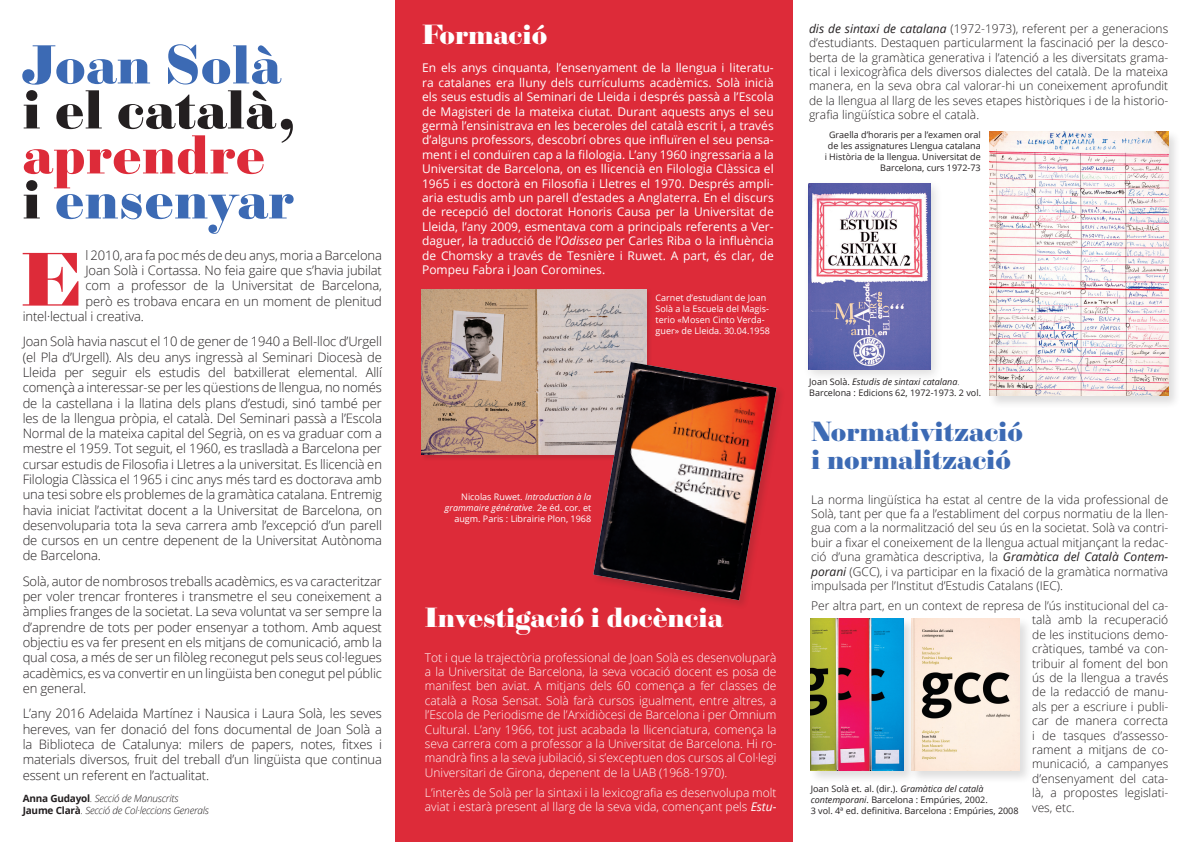
<style>
.page{position:relative;width:1191px;height:842px;background:#fff}
.page>*{position:absolute;margin:0;border:0;box-sizing:border-box;transform-origin:0 0}
.t1{font:76.4px "Sybarite Large";color:#dd2b39}
.t2{font:55.3px/45px "Sybarite Large";letter-spacing:.01em;color:#231f20}
.t3{font:55.3px/45px "Sybarite Large";letter-spacing:.01em;color:#dd2b39}
.t4{font:28px "Sybarite Large";color:#fff}
.t5{font:28px/28px "Sybarite Large";color:#3c6ab4}
.t6{font:300 13px/15.3px "Open Sans";letter-spacing:-.01em;color:#231f20;text-align:justify}
.t7{font:300 12px/14.4px "Open Sans";color:#231f20;text-align:justify}
.t8{font:12px/14.4px "Open Sans";color:#fff;text-align:justify}
.t9{font:300 12px/14.4px "Open Sans";color:#fff;text-align:justify}
.t10{font:italic 300 10px "Open Sans";letter-spacing:-.02em;color:#231f20}
.t11{font:9px/11px "Open Sans";color:#231f20}
.t12{font:9px/11px "Open Sans";color:#fff}
.s1{color:#3c6ab4}
.s2{color:#231f20}
.s3{font-weight:700;font-style:normal}
.s4{font-style:italic}
.s5{font-weight:300}
.s6{font-weight:400;font-style:italic}
</style>
<div class="page">
<div style="left:395px;top:0;width:398px;height:842px;background:#dd2b39"></div>
<div style="left:421px;top:288px;width:232px;height:173px;background:#231f20;opacity:.15"></div>
<img style="left:422px;top:290px;width:225px;height:165px">
<div style="left:592px;top:361px;width:194px;height:249px;background:#dd2b39"></div>
<img style="left:593px;top:362px;width:183px;height:238px">
<div style="left:987px;top:129px;width:194px;height:280px;background:#231f20;opacity:.15"></div>
<img style="left:989px;top:131px;width:179px;height:265px">
<div style="left:803px;top:178px;width:140px;height:204px;background:#231f20;opacity:.15"></div>
<img style="left:808px;top:183px;width:122px;height:186px">
<div style="left:909px;top:616px;width:123px;height:168px;background:#231f20;opacity:.15"></div>
<img style="left:917px;top:619px;width:102px;height:152px">
<div style="left:808px;top:616px;width:109px;height:168px;background:#231f20;opacity:.15"></div>
<img style="left:810px;top:619px;width:93px;height:152px">
<p class="t2" style="left:23px;top:42px;width:276px"><span class="s1">Joan Solà </span>i el català,</p>
<p class="t3" style="left:23px;top:132px;width:273px">aprendre <span class="s2">i</span> <span class="s1">ensenyar</span></p>
<p class="t1" style="left:21px;top:231px;width:64px">E</p>
<p class="t6" style="left:85px;top:247px;width:298px">l 2010, ara fa poc més de deu anys, moria a Barcelona</p>
<p class="t6" style="left:85px;top:262px;width:298px">Joan Solà i Cortassa. No feia gaire que s’havia jubilat</p>
<p class="t6" style="left:85px;top:278px;width:298px">com a professor de la Universitat de Barcelona,</p>
<p class="t6" style="left:85px;top:293px;width:298px">però es trobava encara en un moment de plenitud</p>
<p class="t6" style="left:23px;top:308px;width:123px">intel·lectual i creativa.</p>
<p class="t6" style="left:23px;top:334px;width:361px">Joan Solà havia nascut el 10 de gener de 1940 a Bell-lloc d’Urgell (el Pla d’Urgell). Als deu anys ingressà al Seminari Diocesà de Lleida per seguir els estudis del batxillerat elemental. Allí començà a interessar-se per les qüestions de llengua, no només de la castellana i la llatina dels plans d’estudi, sinó també per les de la llengua pròpia, el català. Del Seminari passà a l’Escola Normal de la mateixa capital del Segrià, on es va graduar com a mestre el 1959. Tot seguit, el 1960, es traslladà a Barcelona per cursar estudis de Filosofia i Lletres a la universitat. Es llicencià en Filologia Clàssica el 1965 i cinc anys més tard es doctorava amb una tesi sobre els problemes de la gramàtica catalana. Entremig havia iniciat l’activitat docent a la Universitat de Barcelona, on desenvoluparia tota la seva carrera amb l’excepció d’un parell de cursos en un centre depenent de la Universitat Autònoma de Barcelona.</p>
<p class="t6" style="left:23px;top:573px;width:361px">Solà, autor de nombrosos treballs acadèmics, es va caracteritzar per voler trencar fronteres i transmetre el seu coneixement a àmplies franges de la societat. La seva voluntat va ser sempre la d’aprendre de tots per poder ensenyar a tothom. Amb aquest objectiu es va fer present en els mitjans de comunicació, amb la qual cosa, a més de ser un filòleg reconegut pels seus col·legues acadèmics, es va convertir en un lingüista ben conegut pel públic en general.</p>
<p class="t6" style="left:23px;top:706px;width:361px">L’any 2016 Adelaida Martínez i Nausica i Laura Solà, les seves hereves, van fer donació del fons documental de Joan Solà a la Biblioteca de Catalunya: milers de papers, notes, fitxes i materials diversos, fruit del treball d’un lingüista que continua essent un referent en l’actualitat.</p>
<p class="t10" style="left:23px;top:791px;width:157px"><span class="s3">Anna Gudayol</span>. Secció de Manuscrits</p>
<p class="t10" style="left:23px;top:803px;width:188px"><span class="s3">Jaume Clarà</span>. Secció de Col·leccions Generals</p>
<p class="t4" style="left:422px;top:16px;width:127px">Formació</p>
<p class="t8" style="left:422px;top:61px;width:353px">En els anys cinquanta, l’ensenyament de la llengua i literatu&shy;ra catalanes era lluny dels currículums acadèmics. Solà inicià els seus estudis al Seminari de Lleida i després passà a l’Escola de Magisteri de la mateixa ciutat. Durant aquests anys el seu germà l’ensinistrava en les beceroles del català escrit i, a través d’alguns professors, descobrí obres que influïren el seu pensa&shy;ment i el conduïren cap a la filologia. L’any 1960 ingressaria a la Universitat de Barcelona, on es llicencià en Filologia Clàssica el 1965 i es doctorà en Filosofia i Lletres el 1970. Després ampli&shy;aria estudis amb un parell d’estades a Anglaterra. En el discurs de recepció del doctorat Honoris Causa per la Universitat de Lleida, l’any 2009, esmentava com a principals referents a Ver&shy;daguer, la traducció de l’<span class="s4">Odissea</span> per Carles Riba o la influència de Chomsky a través de Tesnière i Ruwet. A part, és clar, de Pompeu Fabra i Joan Coromines.</p>
<p class="t12" style="left:445px;top:491px;width:148px;text-align:right">Nicolas Ruwet. <span class="s4">Introduction à la grammaire générative</span><span class="s5">.</span> 2e éd. cor. et augm. Paris : Librairie Plon, 1968</p>
<p class="t12" style="left:655px;top:292px;width:116px">Carnet d’estudiant de Joan<br>Solà a la Escuela del Magis&shy;terio «Mosen Cinto Verda&shy;guer» de Lleida. 30.04.1958</p>
<p class="t4" style="left:425px;top:600px;width:299px">Investigació i docència</p>
<p class="t9" style="left:425px;top:650px;width:353px">Tot i que la trajectòria professional de Joan Solà es desenvoluparà a la Universitat de Barcelona, la seva vocació docent es posa de manifest ben aviat. A mitjans dels 60 comença a fer classes de català a Rosa Sensat. Solà farà cursos igualment, entre altres, a l’Escola de Periodisme de l’Arxidiòcesi de Barcelona i per Òmnium Cultural. L’any 1966, tot just acabada la llicenciatura, comença la seva carrera com a professor a la Universitat de Barcelona. Hi ro&shy;mandrà fins a la seva jubilació, si s’exceptuen dos cursos al Col·legi Universitari de Girona, depenent de la UAB (1968-1970).</p>
<p class="t9" style="left:425px;top:785px;width:353px">L’interès de Solà per la sintaxi i la lexicografia es desenvolupa molt aviat i estarà present al llarg de la seva vida, començant pels <span class="s6">Estu-</span></p>
<p class="t7" style="left:809px;top:21px;width:361px"><span class="s6">dis de sintaxi de catalana</span> (1972-1973), referent per a generacions d’estudiants. Destaquen particularment la fascinació per la desco&shy;berta de la gramàtica generativa i l’atenció a les diversitats grama&shy;tical i lexicogràfica dels diversos dialectes del català. De la mateixa manera, en la seva obra cal valorar-hi un coneixement aprofundit de la llengua al llarg de les seves etapes històriques i de la historio&shy;grafia lingüística sobre el català.</p>
<p class="t11" style="left:824px;top:129px;width:158px;text-align:right">Graella d’horaris per a l’examen oral de les assignatures Llengua catalana i Història de la llengua. Universitat de Barcelona, curs 1972-73</p>
<p class="t11" style="left:809px;top:376px;width:173px">Joan Solà. <span class="s4">Estudis de sintaxi catalana</span><span class="s5">.<br></span>Barcelona : Edicions 62, 1972-1973. 2 vol.</p>
<p class="t5" style="left:811px;top:417px;width:213px">Normativització i normalització</p>
<p class="t7" style="left:811px;top:492px;width:358px">La norma lingüística ha estat al centre de la vida professional de Solà, tant per que fa a l’establiment del corpus normatiu de la llen&shy;gua com a la normalització del seu ús en la societat. Solà va contri&shy;buir a fixar el coneixement de la llengua actual mitjançant la redac&shy;ció d’una gramàtica descriptiva, la <span class="s6">Gramàtica del Català Contem&shy;porani</span> (GCC), i va participar en la fixació de la gramàtica normativa impulsada per l’Institut d’Estudis Catalans (IEC).</p>
<p class="t7" style="left:1032px;top:598px;width:138px;text-indent:-221px">Per altra part, en un context de represa de l’ús institucional del ca&shy;talà amb la recuperació de les institucions demo&shy;cràtiques, també va con&shy;tribuir al foment del bon ús de la llengua a través de la redacció de manu&shy;als per a escriure i publi&shy;car de manera correcta i de tasques d’assesso&shy;rament a mitjans de co&shy;municació, a campanyes d’ensenyament del cata&shy;là, a propostes legislati&shy;ves, etc.</p>
<p class="t11" style="left:810px;top:783px;width:209px">Joan Solà et. al. (dir.). <span class="s4">Gramàtica del català contemporani</span>. Barcelona : Empúries, 2002.<br>3 vol. 4ª ed. definitiva. Barcelona : Empúries, 2008</p>
</div>
